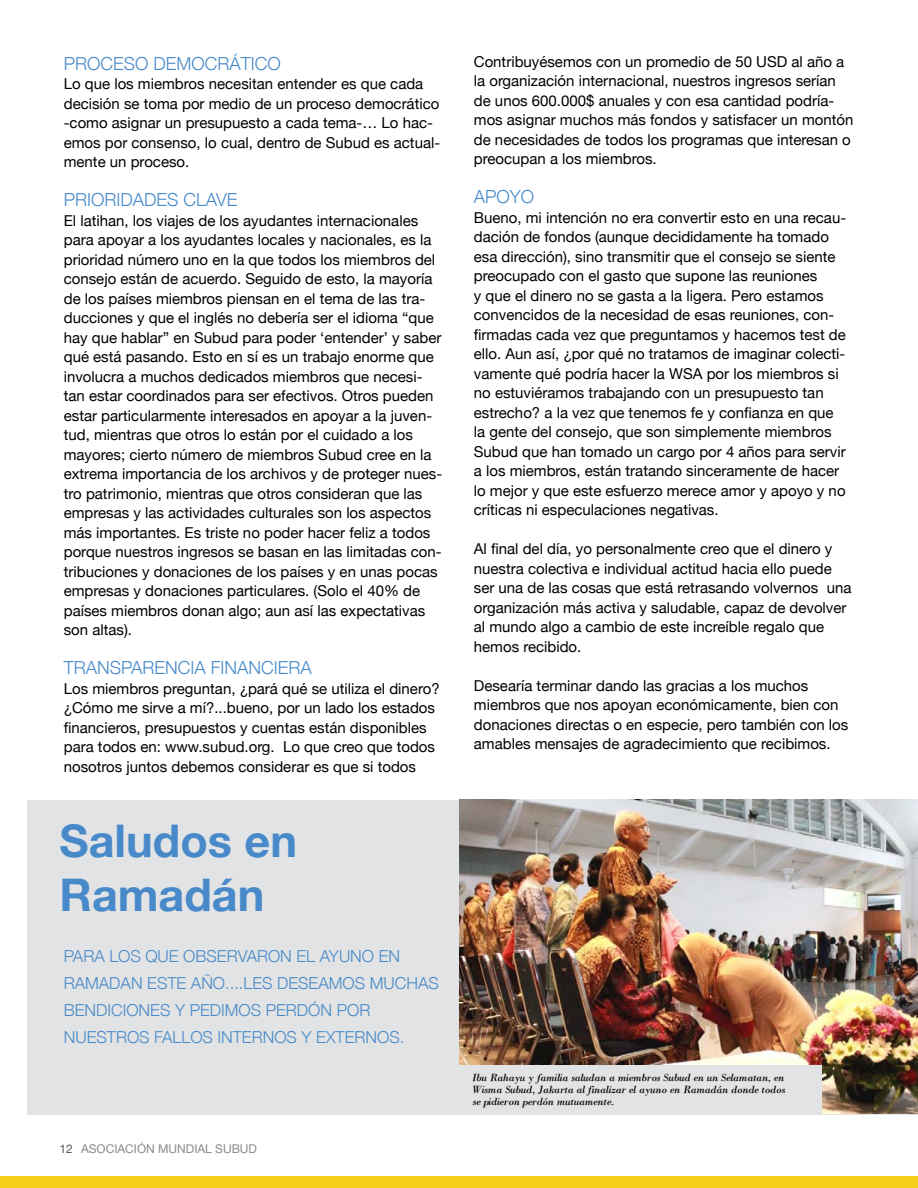
<style>
.page{position:relative;width:918px;height:1188px;background:#fff}
.page>*{position:absolute;margin:0;border:0;box-sizing:border-box;transform-origin:0 0}
.t1{font:700 45px/54px "Helvetica Neue";color:#488ac9}
.t2{font:300 18px "Helvetica Neue";color:#488ac9}
.t3{font:300 16.5px "Helvetica Neue";color:#488ac9}
.t4{font:15px/19.5px "Helvetica Neue";color:#000}
.t5{font:12px "Helvetica Neue";color:#888a8d}
.t6{font:10.5px/12px "Bodoni SSK Italic";color:#000;text-align:justify}
.s1{color:#58595b}
</style>
<div class="page">
<div style="left:0;top:1177px;width:918px;height:11px;background:#f7cf18"></div>
<div style="left:27px;top:800px;width:891px;height:315px;background:#e2e3e4"></div>
<img style="left:459px;top:800px;width:459px;height:313px">
<div style="left:459px;top:1065px;width:363px;height:50px;background:#e2e3e4"></div>
<p class="t2" style="left:64px;top:52px;width:219px">PROCESO DEMOCRÁTICO</p>
<p class="t4" style="left:64px;top:74px;width:378px">Lo que los miembros necesitan entender es que cada decisión se toma por medio de un proceso democrático -como asignar un presupuesto a cada tema-… Lo hac&shy;emos por consenso, lo cual, dentro de Subud es actual&shy;mente un proceso.</p>
<p class="t2" style="left:64px;top:189px;width:175px">PRIORIDADES CLAVE</p>
<p class="t4" style="left:64px;top:210px;width:380px">El latihan, los viajes de los ayudantes internacionales para apoyar a los ayudantes locales y nacionales, es la prioridad número uno en la que todos los miembros del consejo están de acuerdo. Seguido de esto, la mayoría de los países miembros piensan en el tema de las tra&shy;ducciones y que el inglés no debería ser el idioma “que hay que hablar” en Subud para poder ‘entender’ y saber qué está pasando. Esto en sí es un trabajo enorme que involucra a muchos dedicados miembros que necesi&shy;tan estar coordinados para ser efectivos. Otros pueden estar particularmente interesados en apoyar a la juven&shy;tud, mientras que otros lo están por el cuidado a los mayores; cierto número de miembros Subud cree en la extrema importancia de los archivos y de proteger nues&shy;tro patrimonio, mientras que otros consideran que las empresas y las actividades culturales son los aspectos más importantes. Es triste no poder hacer feliz a todos porque nuestros ingresos se basan en las limitadas con&shy;tribuciones y donaciones de los países y en unas pocas empresas y donaciones particulares. (Solo el 40% de países miembros donan algo; aun así las expectativas son altas).</p>
<p class="t2" style="left:64px;top:657px;width:248px">TRANSPARENCIA FINANCIERA</p>
<p class="t4" style="left:64px;top:678px;width:377px">Los miembros preguntan, ¿pará qué se utiliza el dinero? ¿Cómo me sirve a mí?...bueno, por un lado los estados financieros, presupuestos y cuentas están disponibles para todos en: www.subud.org. Lo que creo que todos nosotros juntos debemos considerar es que si todos</p>
<h1 class="t1" style="left:60px;top:813px;width:239px">Saludos en<br>Ramadán</h1>
<p class="t3" style="left:64px;top:947px;width:277px">PARA LOS QUE OBSERVARO N EL AYUN</p>
<p class="t3" style="left:362px;top:947px;width:28px">O EN</p>
<p class="t3" style="left:64px;top:974px;width:190px">RAMADAN ESTE AÑO....LES</p>
<p class="t3" style="left:277px;top:974px;width:23px">DESEA</p>
<p class="t3" style="left:329px;top:974px;width:67px">MOS MUCH</p>
<p class="t3" style="left:418px;top:974px;width:20px">AS</p>
<p class="t3" style="left:64px;top:1001px;width:12px">BEN</p>
<p class="t3" style="left:96px;top:1001px;width:20px">DICIO</p>
<p class="t3" style="left:139px;top:1001px;width:210px">NES Y PEDI MOS PERDÓN POR</p>
<p class="t3" style="left:64px;top:1028px;width:34px">NUESTR</p>
<p class="t3" style="left:127px;top:1028px;width:148px">OS FALLOS INTERNOS</p>
<p class="t3" style="left:302px;top:1028px;width:104px">Y EXTERNOS .</p>
<p class="t5" style="left:60px;top:1142px;width:199px"><span class="s1">12</span> ASOCIACIÓN MUNDIAL SUBUD</p>
<p class="t4" style="left:474px;top:51px;width:381px">Contribuyésemos con un promedio de 50 USD al año a la organización internacional, nuestros ingresos serían de unos 600.000$ anuales y con esa cantidad podría&shy;mos asignar muchos más fondos y satisfacer un montón de necesidades de todos los programas que interesan o preocupan a los miembros.</p>
<p class="t2" style="left:474px;top:186px;width:62px">APOYO</p>
<p class="t4" style="left:474px;top:207px;width:374px">Bueno, mi intención no era convertir esto en una recau&shy;dación de fondos (aunque decididamente ha tomado esa dirección), sino transmitir que el consejo se siente preocupado con el gasto que supone las reuniones<br>y que el dinero no se gasta a la ligera. Pero estamos convencidos de la necesidad de esas reuniones, con&shy;firmadas cada vez que preguntamos y hacemos test de ello. Aun así, ¿por qué no tratamos de imaginar colecti&shy;vamente qué podría hacer la WSA por los miembros si no estuviéramos trabajando con un presupuesto tan estrecho? a la vez que tenemos fe y confianza en que la gente del consejo, que son simplemente miembros Subud que han tomado un cargo por 4 años para servir a los miembros, están tratando sinceramente de hacer lo mejor y que este esfuerzo merece amor y apoyo y no críticas ni especulaciones negativas.</p>
<p class="t4" style="left:474px;top:539px;width:379px">Al final del día, yo personalmente creo que el dinero y nuestra colectiva e individual actitud hacia ello puede ser una de las cosas que está retrasando volvernos una organización más activa y saludable, capaz de devolver al mundo algo a cambio de este increíble regalo que hemos recibido.</p>
<p class="t4" style="left:474px;top:675px;width:376px">Desearía terminar dando las gracias a los muchos miembros que nos apoyan económicamente, bien con donaciones directas o en especie, pero también con los amables mensajes de agradecimiento que recibimos.</p>
<p class="t6" style="left:473px;top:1072px;width:314px">Ibu Rahayu y familia saludan a miembros Subud en un Selamatan, en Wisma Subud, Jakarta al finalizar el ayuno en Ramadán donde todos se pidieron perdón mutuamente.</p>
</div>
